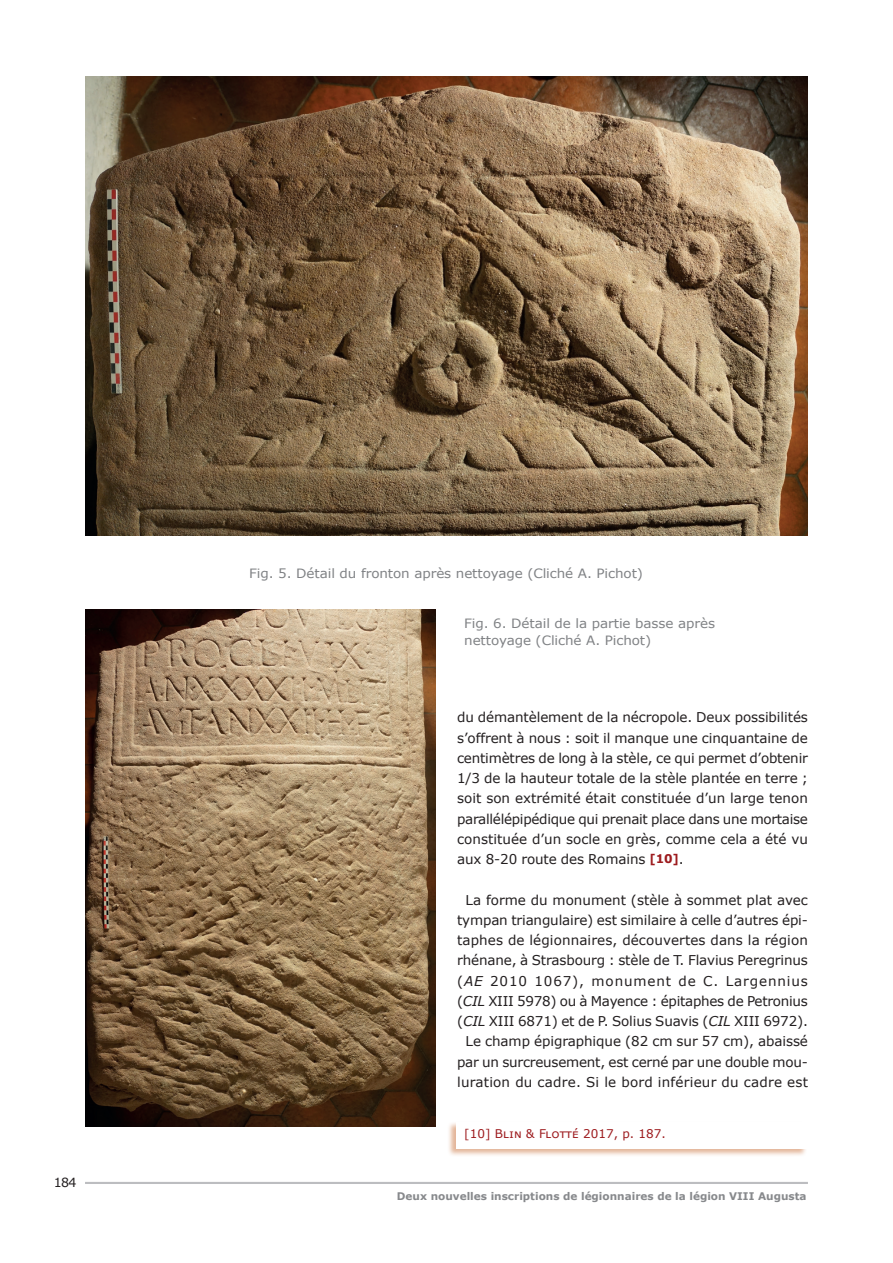
<style>
.page{position:relative;width:893px;height:1263px;background:#fff}
.page>*{position:absolute;margin:0;border:0;box-sizing:border-box;transform-origin:0 0}
.t1{font:13.5px/20.2px "Verdana";letter-spacing:-.005em;color:#231f20;text-align:justify}
.t2{font:12.9px/16.5px "Verdana";letter-spacing:-.005em;color:#808285;scale:1.05 1}
.t3{font:12.6px "Verdana";color:#231f20}
.t4{font:12px "Verdana";letter-spacing:.005em;color:#9d1b1e}
.t5{font:700 10.5px "Verdana";color:#87898c}
.s1{font-weight:700;font-size:12px;color:#9d1b1e}
.s2{font-style:italic}
</style>
<div class="page">
<hr style="left:85px;top:1182px;width:723px;height:2px;background:#bcbdc0">
<img style="left:85px;top:77px;width:722px;height:459px">
<img style="left:85px;top:609px;width:350px;height:517px">
<div style="left:447px;top:1121px;width:360px;height:36px;background:#c86c33;opacity:.5"></div>
<div style="left:456px;top:1122px;width:350px;height:26px;background:#fff"></div>
<p class="t3" style="left:54px;top:1173px;width:24px">184</p>
<p class="t2" style="left:249px;top:565px;width:377px">Fig. 5. Détail du fronton après nettoyage (Cliché A. Pichot)</p>
<p class="t2" style="left:464px;top:615px;width:240px">Fig. 6. Détail de la partie basse après nettoyage (Cliché A. Pichot)</p>
<p class="t1" style="left:457px;top:707px;width:352px">du démantèlement de la nécropole. Deux possibilités s’offrent à nous : soit il manque une cinquantaine de centimètres de long à la stèle, ce qui permet d’obtenir 1/3 de la hauteur totale de la stèle plantée en terre ; soit son extrémité était constituée d’un large tenon parallélépipédique qui prenait place dans une mortaise constituée d’un socle en grès, comme cela a été vu aux 8-20 route des Romains <span class="s1">[10]</span>.</p>
<p class="t1" style="left:457px;top:889px;width:352px;text-align:right">La forme du monument (stèle à sommet plat avec tympan triangulaire) est similaire à celle d’autres épi&shy;taphes de légionnaires, découvertes dans la région rhénane, à Strasbourg : stèle de T. Flavius Peregrinus (<span class="s2">AE</span> 2010 1067), monument de C. Largennius (<span class="s2">CIL</span> XIII 5978) ou à Mayence : épitaphes de Petronius (<span class="s2">CIL</span> XIII 6871) et de P. Solius Suavis (<span class="s2">CIL</span> XIII 6972).<br>Le champ épigraphique (82 cm sur 57 cm), abaissé par un surcreusement, est cerné par une double mou&shy;luration du cadre. Si le bord inférieur du cadre est</p>
<p class="t4" style="left:464px;top:1125px;width:203px">[10] Blin &amp; Flotté 2017, p. 187.</p>
<p class="t5" style="left:397px;top:1189px;width:411px">Deux nouvelles inscriptions de légionnaires de la légion VIII Augusta</p>
</div>
